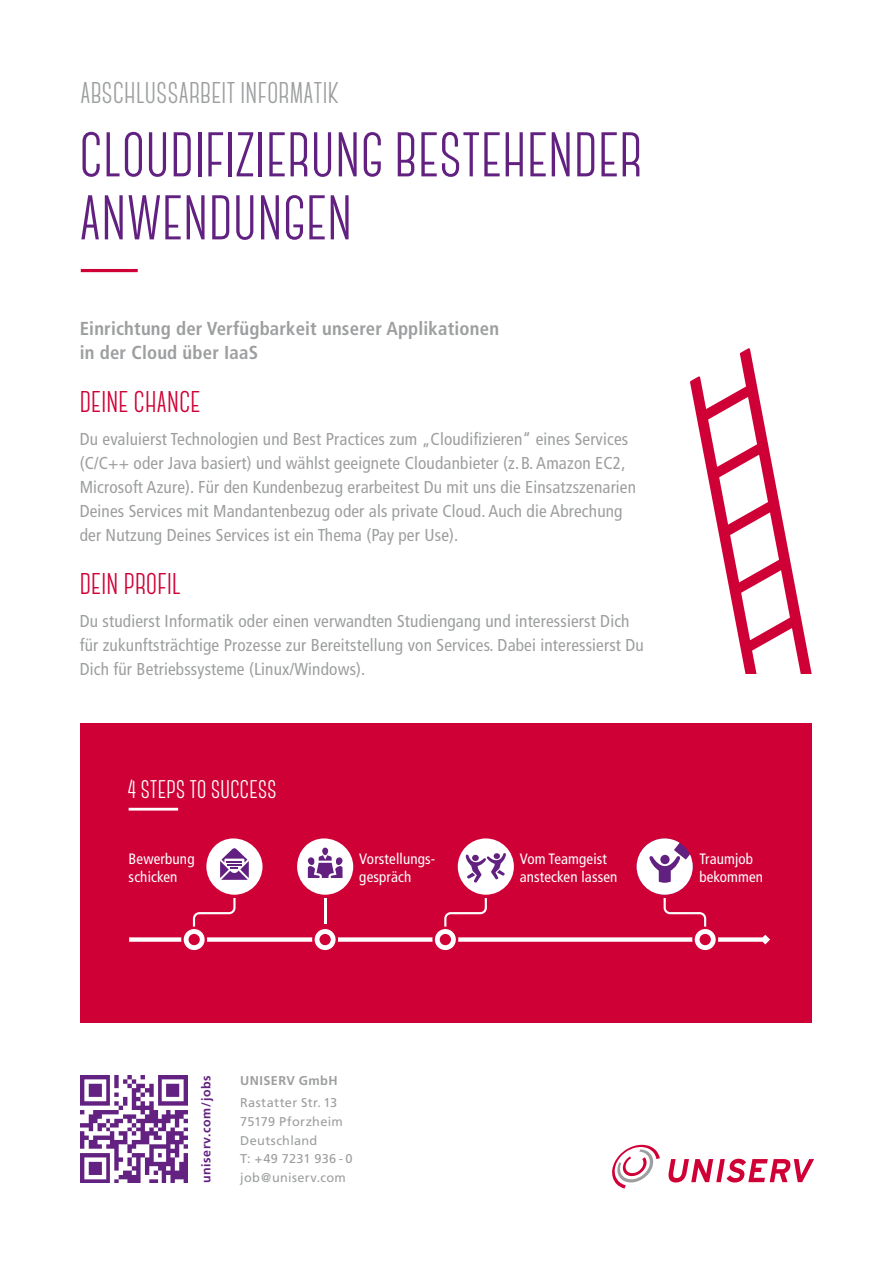
<style>
.page{position:relative;width:893px;height:1263px;background:#fff}
.page>*{position:absolute;margin:0;border:0;box-sizing:border-box;transform-origin:0 0}
.t1{font:700 63px/63px "Canter";letter-spacing:.01em;color:#622181}
.t2{font:700 30px "Canter";letter-spacing:.01em;color:#9c9e9f}
.t3{font:700 30px "Canter";letter-spacing:.01em;color:#cf0036}
.t4{font:700 25.5px "Canter";letter-spacing:.01em;color:#fff}
.t5{font:700 condensed 18.75px/24px "Frutiger LT Com";letter-spacing:.01em;color:#9c9e9f}
.t6{font:condensed 17.25px/24px "Frutiger LT Com";letter-spacing:.01em;color:#9c9e9f}
.t7{font:condensed 15px/17.7px "Frutiger LT Com";letter-spacing:.01em;color:#fff}
.t8{font:12.75px/18.8px "Frutiger";letter-spacing:.025em;color:#9c9e9f}
.t9{font:700 12.75px "Frutiger";letter-spacing:.03em;color:#9c9e9f}
.t10{font:700 12.45px "Frutiger";letter-spacing:.045em;color:#622181}
</style>
<div class="page">
<svg style="left:690px;top:348px;width:122px;height:326px"></svg>
<div style="left:81px;top:723px;width:731px;height:300px;background:#cf0036"></div>
<hr style="left:129px;top:808px;width:49px;height:2px;background:#fff">
<svg style="left:129px;top:838px;width:641px;height:112px"></svg>
<svg style="left:668px;top:1159px;width:146px;height:23px"></svg>
<svg style="left:612px;top:1145px;width:48px;height:43px"></svg>
<img style="left:81px;top:1075px;width:106px;height:107px">
<hr style="left:81px;top:269px;width:57px;height:3px;background:#cf0036">
<h2 class="t2" style="left:80px;top:78px;width:260px">ABSCHLUSSARBEIT INFORMATIK</h2>
<h1 class="t1" style="left:80px;top:124px;width:564px">CLOUDIFIZIERUNG BESTEHENDER<br>ANWENDUNGEN</h1>
<p class="t5" style="left:80px;top:316px;width:421px">Einrichtung der Verfügbarkeit unserer Applikationen in der Cloud über IaaS</p>
<h2 class="t3" style="left:80px;top:387px;width:122px">DEINE CHANCE</h2>
<p class="t6" style="left:80px;top:427px;width:558px">Du evaluierst Technologien und Best Practices zum „Cloudifizieren“ eines Services (C/C++ oder Java basiert) und wählst geeignete Cloudanbieter (z.B. Amazon EC2, Microsoft Azure). Für den Kundenbezug erarbeitest Du mit uns die Einsatzszenarien Deines Services mit Mandantenbezug oder als private Cloud. Auch die Abrechung der Nutzung Deines Services ist ein Thema (Pay per Use).</p>
<h2 class="t3" style="left:80px;top:569px;width:103px">DEIN PROFIL</h2>
<p class="t6" style="left:80px;top:609px;width:566px">Du studierst Informatik oder einen verwandten Studiengang und interessierst Dich für zukunftsträchtige Prozesse zur Bereitstellung von Services. Dabei interessierst Du<br>Dich für Betriebssysteme (Linux/Windows).</p>
<h3 class="t4" style="left:128px;top:776px;width:150px">4 STEPS TO SUCCESS</h3>
<p class="t7" style="left:129px;top:850px;width:67px">Bewerbung schicken</p>
<p class="t7" style="left:359px;top:850px;width:77px">Vorstellungs&shy;gespräch</p>
<p class="t7" style="left:520px;top:850px;width:99px">Vom Teamgeist anstecken lassen</p>
<p class="t7" style="left:699px;top:850px;width:65px">Traumjob bekommen</p>
<p class="t10" style="left:199px;top:1183px;width:109px;rotate:-90deg">uniserv.com/jobs</p>
<p class="t9" style="left:240px;top:1073px;width:99px">UNISERV GmbH</p>
<p class="t8" style="left:240px;top:1093px;width:114px">Rastatter Str. 13<br>75179 Pforzheim<br>Deutschland<br>T: +49 7231 936 - 0 job@uniserv.com</p>
</div>
